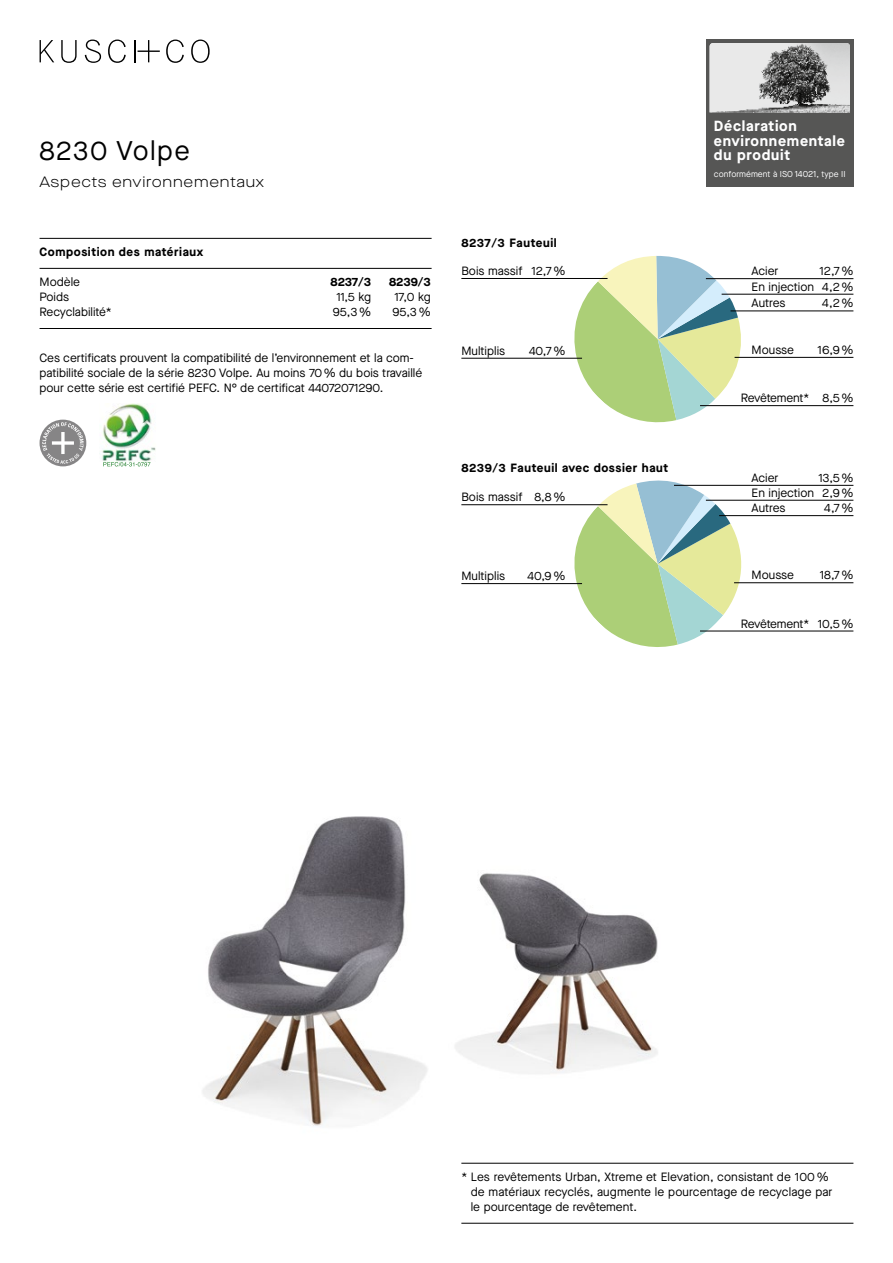
<style>
.page{position:relative;width:893px;height:1263px;background:#fff}
.page>*{position:absolute;margin:0;border:0;box-sizing:border-box;transform-origin:0 0}
.t1{font:27px "Maison Neue";letter-spacing:.05em;color:#000}
.t2{font:300 15px "Maison Neue Extended";letter-spacing:.05em;color:#000}
.t3{font:700 14.7px/14.7px "Maison Neue";letter-spacing:.05em;color:#fff}
.t4{font:12px/15px "Maison Neue";color:#000}
.t5{font:700 12px "Maison Neue";letter-spacing:.05em;color:#000}
.t6{font:12px "Maison Neue";letter-spacing:-.025em;color:#000}
.t7{font:8.55px "Maison Neue";color:#fff}
</style>
<div class="page">
<div style="left:706px;top:40px;width:147px;height:147px;background:#565655"></div>
<img style="left:710px;top:43px;width:140px;height:70px">
<svg style="left:40px;top:40px;width:14px;height:22px"></svg>
<svg style="left:61px;top:40px;width:16px;height:23px"></svg>
<svg style="left:85px;top:40px;width:16px;height:23px"></svg>
<svg style="left:108px;top:40px;width:18px;height:23px"></svg>
<svg style="left:166px;top:40px;width:18px;height:23px"></svg>
<svg style="left:191px;top:40px;width:19px;height:23px"></svg>
<hr style="left:134px;top:40px;width:2px;height:22px;background:#000">
<svg style="left:138px;top:40px;width:22px;height:22px"></svg>
<img style="left:202px;top:816px;width:225px;height:310px">
<img style="left:455px;top:873px;width:203px;height:201px">
<hr style="left:461px;top:1163px;width:392px;height:1px;background:#000">
<hr style="left:461px;top:1223px;width:392px;height:1px;background:#000">
<hr style="left:40px;top:238px;width:392px;height:1px;background:#000">
<hr style="left:40px;top:268px;width:392px;height:1px;background:#000">
<hr style="left:40px;top:328px;width:392px;height:1px;background:#000">
<svg style="left:570px;top:256px;width:176px;height:167px"></svg>
<svg style="left:570px;top:480px;width:176px;height:167px"></svg>
<hr style="left:734px;top:582px;width:119px;height:1px;background:#000">
<hr style="left:735px;top:357px;width:118px;height:1px;background:#000">
<hr style="left:461px;top:504px;width:147px;height:1px;background:#000">
<hr style="left:461px;top:278px;width:147px;height:1px;background:#000">
<hr style="left:674px;top:485px;width:179px;height:1px;background:#000">
<hr style="left:706px;top:278px;width:147px;height:1px;background:#000">
<hr style="left:719px;top:515px;width:134px;height:1px;background:#000">
<hr style="left:730px;top:311px;width:123px;height:1px;background:#000">
<hr style="left:706px;top:500px;width:147px;height:1px;background:#000">
<hr style="left:722px;top:294px;width:131px;height:1px;background:#000">
<hr style="left:461px;top:583px;width:121px;height:1px;background:#000">
<hr style="left:461px;top:358px;width:121px;height:1px;background:#000">
<hr style="left:700px;top:631px;width:153px;height:1px;background:#000">
<hr style="left:700px;top:405px;width:153px;height:1px;background:#000">
<div style="left:40px;top:420px;width:46px;height:46px;background:#868586;border-radius:50%"></div>
<svg style="left:42px;top:422px;width:42px;height:42px"></svg>
<img style="left:102px;top:403px;width:54px;height:58px">
<svg style="left:103px;top:462px;width:47px;height:4px"></svg>
<h1 class="t1" style="left:40px;top:133px;width:152px">8230 Volpe</h1>
<p class="t2" style="left:40px;top:172px;width:226px">Aspects environnementaux</p>
<p class="t5" style="left:40px;top:244px;width:165px">Composition des matériaux</p>
<p class="t4" style="left:40px;top:275px;width:42px">Modèle</p>
<p class="t5" style="left:331px;top:274px;width:42px">8237/3</p>
<p class="t5" style="left:389px;top:274px;width:43px">8239/3</p>
<p class="t4" style="left:40px;top:290px;width:31px">Poids</p>
<p class="t4" style="left:336px;top:290px;width:36px">11,5 kg</p>
<p class="t4" style="left:394px;top:290px;width:38px">17,0 kg</p>
<p class="t4" style="left:40px;top:305px;width:74px">Recyclabilité*</p>
<p class="t4" style="left:333px;top:305px;width:40px">95,3 %</p>
<p class="t4" style="left:392px;top:305px;width:40px">95,3 %</p>
<p class="t4" style="left:40px;top:350px;width:384px">Ces certificats prouvent la compatibilité de l’environnement et la com&shy;patibilité sociale de la série 8230 Volpe. Au moins 70 % du bois travaillé pour cette série est certifié PEFC. N° de certificat 44072071290.</p>
<p class="t5" style="left:461px;top:234px;width:97px">8237/3 Fauteuil</p>
<p class="t4" style="left:461px;top:263px;width:106px">Bois massif 12,7 %</p>
<p class="t4" style="left:461px;top:343px;width:45px">Multiplis</p>
<p class="t4" style="left:529px;top:343px;width:38px">40,7 %</p>
<p class="t5" style="left:461px;top:459px;width:208px">8239/3 Fauteuil avec dossier haut</p>
<p class="t4" style="left:461px;top:490px;width:106px">Bois massif 8,8 %</p>
<p class="t4" style="left:461px;top:568px;width:45px">Multiplis</p>
<p class="t4" style="left:527px;top:568px;width:40px">40,9 %</p>
<p class="t3" style="left:714px;top:118px;width:132px">Déclaration environnementale du produit</p>
<p class="t7" style="left:714px;top:168px;width:133px">conformément à ISO 14021, type II</p>
<p class="t4" style="left:752px;top:263px;width:28px">Acier</p>
<p class="t4" style="left:820px;top:263px;width:36px">12,7 %</p>
<p class="t4" style="left:752px;top:279px;width:104px">En injection 4,2 %</p>
<p class="t4" style="left:752px;top:296px;width:36px">Autres</p>
<p class="t4" style="left:822px;top:296px;width:33px">4,2 %</p>
<p class="t4" style="left:752px;top:342px;width:44px">Mousse</p>
<p class="t4" style="left:818px;top:342px;width:38px">16,9 %</p>
<p class="t6" style="left:741px;top:390px;width:114px">Revêtement* 8,5 %</p>
<p class="t4" style="left:752px;top:470px;width:28px">Acier</p>
<p class="t4" style="left:818px;top:470px;width:37px">13,5 %</p>
<p class="t4" style="left:752px;top:485px;width:104px">En injection 2,9 %</p>
<p class="t4" style="left:752px;top:500px;width:36px">Autres</p>
<p class="t4" style="left:824px;top:500px;width:31px">4,7 %</p>
<p class="t4" style="left:752px;top:567px;width:44px">Mousse</p>
<p class="t4" style="left:820px;top:567px;width:35px">18,7 %</p>
<p class="t6" style="left:741px;top:615px;width:114px">Revêtement* 10,5 %</p>
<p class="t4" style="left:471px;top:1169px;width:363px;text-indent:-9px">* Les revêtements Urban, Xtreme et Elevation, consistant de 100 % de matériaux recyclés, augmente le pourcentage de recyclage par le pourcentage de revêtement.</p>
</div>
